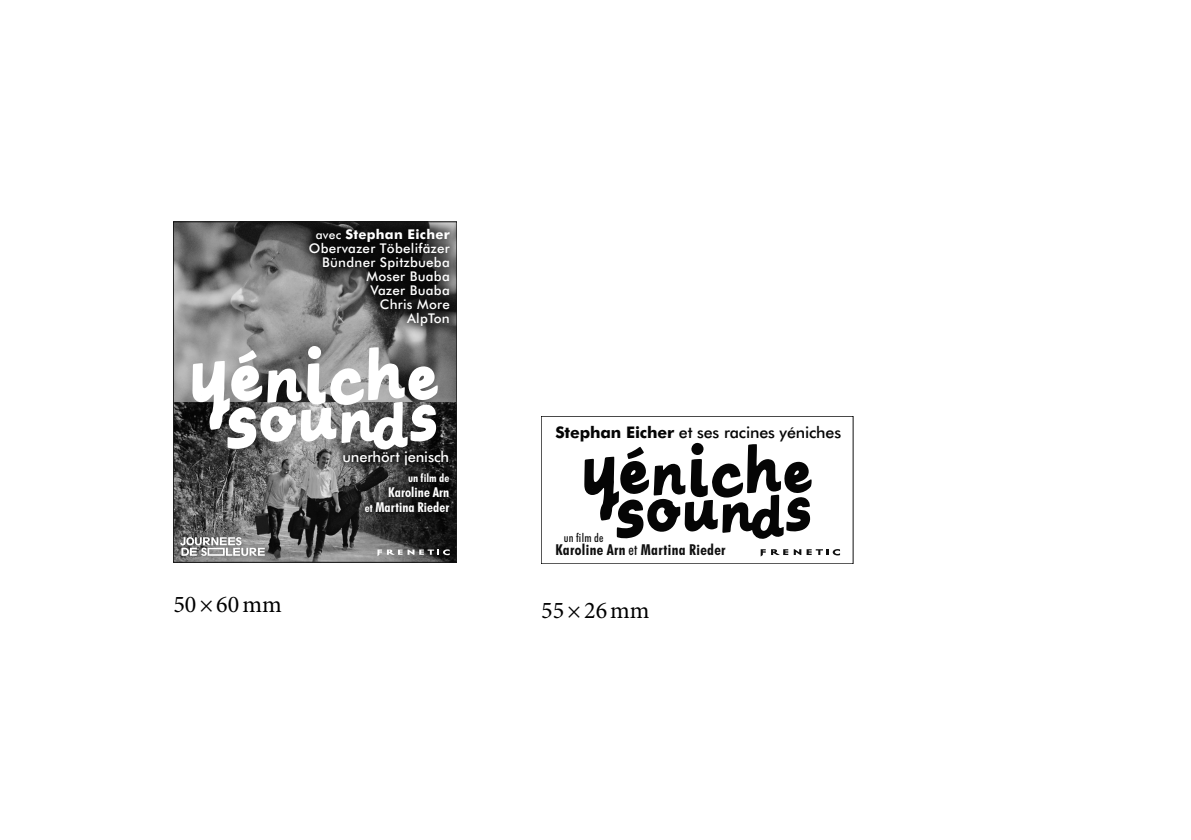
<style>
.page{position:relative;width:1191px;height:840px;background:#fff}
.page>*{position:absolute;margin:0;border:0;box-sizing:border-box;transform-origin:0 0}
.t1{font:24px "Minion Pro";color:#000}
.t2{font:500 16px "Futura BT";letter-spacing:-.01em;color:#050505}
.t3{font:700 condensed 15px "Futura BT";letter-spacing:.025em;color:#0f0f0f}
.t4{font:500 14.6px "Futura BT";letter-spacing:-.01em;color:#fff}
.t5{font:700 condensed 13.6px/15.2px "Futura BT";letter-spacing:.01em;color:#fff;text-align:right}
.t6{font:500 13.4px/14px "Futura BT";letter-spacing:.02em;color:#fff;text-align:right}
.t7{font:500 condensed 12px "Futura BT";letter-spacing:.025em;color:#0f0f0f}
.t8{font:700 condensed 11.4px "Futura BT";letter-spacing:.01em;color:#fff}
.s1{font-size:12px}
.s2{font-weight:700}
.s3{font-size:11.4px}
.s4{font-weight:500}
</style>
<div class="page">
<hr style="left:457px;top:402px;width:1px;height:160px;background:#d3d3d3">
<img style="left:175px;top:224px;width:280px;height:336px">
<div style="left:358px;top:465px;width:98px;height:54px;background:#0f0f0f;opacity:.75"></div>
<div style="left:297px;top:222px;width:160px;height:116px;background:#0f0f0f;opacity:.75"></div>
<svg style="left:336px;top:443px;width:119px;height:29px;background:#2c2c2c"></svg>
<div style="left:176px;top:532px;width:93px;height:27px;background:#0f0f0f;opacity:.34"></div>
<svg style="left:180px;top:536px;width:85px;height:19px"></svg>
<svg style="left:192px;top:345px;width:246px;height:105px"></svg>
<svg style="left:377px;top:549px;width:73px;height:7px"></svg>
<div style="left:173px;top:222px;width:284px;height:340px;border:1px solid #0f0f0f"></div>
<svg style="left:584px;top:442px;width:227px;height:97px"></svg>
<svg style="left:760px;top:549px;width:5px;height:7px"></svg>
<svg style="left:771px;top:549px;width:69px;height:6px"></svg>
<div style="left:541px;top:416px;width:312px;height:147px;border:1px solid #0f0f0f"></div>
<p class="t6" style="left:309px;top:227px;width:142px"><span class="s1">avec</span> <span class="s2">Stephan Eicher<br></span>Obervazer Töbelifäzer<br>Bündner Spitzbueba<br>Moser Buaba<br>Vazer Buaba<br>Chris More<br>AlpTon</p>
<p class="t4" style="left:342px;top:447px;width:108px">unerhört jenisch</p>
<p class="t8" style="left:408px;top:470px;width:43px">un film de</p>
<p class="t5" style="left:365px;top:484px;width:86px">Karoline Arn<br><span class="s3">et</span> Martina Rieder</p>
<p class="t2" style="left:555px;top:422px;width:287px"><span class="s2">Stephan Eicher</span> et ses racines yéniches</p>
<p class="t7" style="left:564px;top:530px;width:41px">un film de</p>
<p class="t3" style="left:555px;top:540px;width:172px">Karoline Arn <span class="s4">et</span> Martina Rieder</p>
<p class="t1" style="left:173px;top:587px;width:110px">50×60mm</p>
<p class="t1" style="left:541px;top:594px;width:110px">55×26mm</p>
</div>
